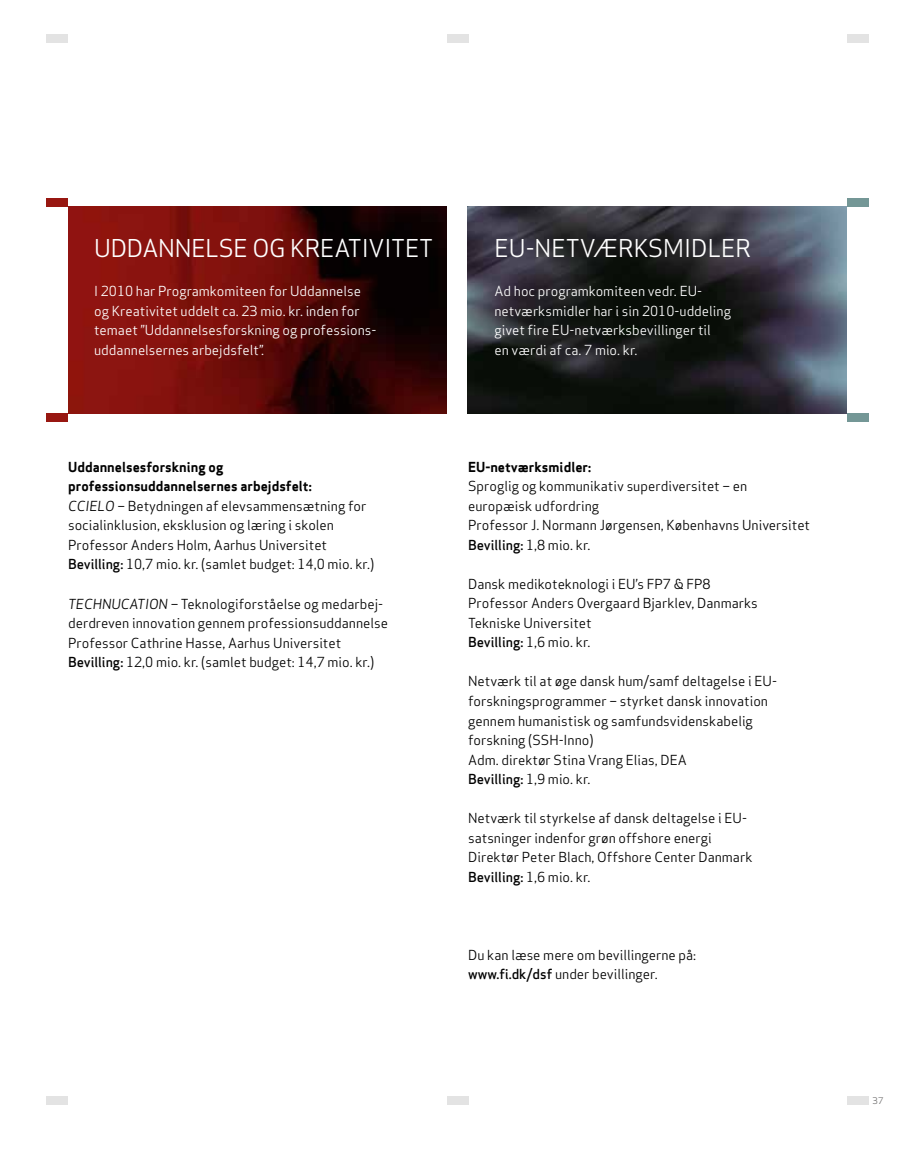
<style>
.page{position:relative;width:915px;height:1149px;background:#fff}
.page>*{position:absolute;margin:0;border:0;box-sizing:border-box;transform-origin:0 0}
.t1{font:24px "Apex Sans Book T";letter-spacing:-.01em;color:#fff}
.t2{font:13.5px/19.5px "Apex Sans Book T";color:#000}
.t3{font:13.5px/19.5px "Apex Sans Book T";color:#fff}
.t4{font:13.5px "Apex Sans Medium T";color:#000}
.t5{font:13.5px/19.5px "Apex Sans Bold T";color:#000}
.t6{font:9px "Apex Sans Book T";color:#706f6f}
.s1{font-family:"Apex Sans Book Italic T"}
.s2{font-family:"Apex Sans Medium T"}
.s3{font-family:"Apex Sans Book T"}
</style>
<div class="page">
<div style="left:47px;top:34px;width:21px;height:9px;background:#e3e3e3"></div>
<div style="left:846px;top:34px;width:21px;height:9px;background:#e3e3e3"></div>
<div style="left:846px;top:1096px;width:21px;height:8px;background:#e3e3e3"></div>
<div style="left:47px;top:1096px;width:21px;height:8px;background:#e3e3e3"></div>
<div style="left:446px;top:1096px;width:22px;height:8px;background:#e3e3e3"></div>
<div style="left:446px;top:34px;width:22px;height:9px;background:#e3e3e3"></div>
<img style="left:68px;top:207px;width:378px;height:206px">
<img style="left:467px;top:207px;width:379px;height:206px">
<div style="left:47px;top:199px;width:21px;height:8px;background:#981711"></div>
<div style="left:47px;top:413px;width:21px;height:8px;background:#981711"></div>
<div style="left:846px;top:199px;width:21px;height:8px;background:#749796"></div>
<div style="left:846px;top:413px;width:21px;height:8px;background:#749796"></div>
<h1 class="t1" style="left:94px;top:233px;width:336px">U ddannelse og Kreativitet</h1>
<p class="t3" style="left:94px;top:281px;width:284px">I 2010 har Programkomiteen for Uddannelse og Kreativitet uddelt ca. 23 mio. kr. inden for temaet ”Uddannelsesforskning og professions&shy;uddannelsernes arbejdsfelt”.</p>
<h1 class="t1" style="left:494px;top:233px;width:139px">EU-netværks</h1>
<h1 class="t1" style="left:663px;top:233px;width:83px">mi dler</h1>
<p class="t3" style="left:494px;top:281px;width:238px">Ad hoc programkomiteen vedr. EU&shy;netværksmidler har i sin 2010-uddeling givet fire EU-netværksbevillinger til<br>en værdi af ca. 7 mio. kr.</p>
<p class="t5" style="left:68px;top:457px;width:245px">Uddannelsesforskning og professionsuddannelsernes arbejdsfelt:</p>
<p class="t2" style="left:68px;top:496px;width:307px"><span class="s1">CCIELO</span> – Betydningen af elevsammensætning for socialinklusion, eksklusion og læring i skolen Professor Anders Holm, Aarhus Universitet <span class="s2">Bevilling:</span> 10,7 mio. kr. (samlet budget: 14,0 mio. kr.)</p>
<p class="t2" style="left:68px;top:593px;width:321px"><span class="s1">TECHNUCATION</span> – Teknologiforståelse og medarbej&shy;derdreven innovation gennem professionsuddannelse Professor Cathrine Hasse, Aarhus U niversitet <span class="s2">Bevilling:</span> 12,0 mio. kr. (samlet budget: 14,7 mio. kr.)</p>
<p class="t5" style="left:468px;top:457px;width:124px">EU-netværksmidler:</p>
<p class="t2" style="left:468px;top:476px;width:343px">Sproglig og kommunikativ superdiversitet – en europæisk udfordring<br>Professor J. Normann J ørgensen, Københavns Universitet</p>
<p class="t4" style="left:468px;top:536px;width:124px">Bevilling: <span class="s3">1,8 mio. kr.</span></p>
<p class="t2" style="left:468px;top:574px;width:291px">Dansk medikoteknologi i EU’s FP7 &amp; FP8<br>Professor Anders Overgaard Bjarklev, Danmarks<br>Tekniske U niversitet</p>
<p class="t4" style="left:468px;top:633px;width:124px">Bevilling: <span class="s3">1,6 mio. kr.</span></p>
<p class="t2" style="left:468px;top:671px;width:310px">Netværk til at øge dansk hum/samf deltagelse i EU&shy;forskningsprogrammer – styrket dansk innovation gennem humanistisk og samfundsvidenskabelig forskning (SSH-Inno)<br>Adm. direktør Stina Vrang E lias, DEA</p>
<p class="t4" style="left:468px;top:770px;width:124px">Bevilling: <span class="s3">1,9 mio. kr.</span></p>
<p class="t2" style="left:468px;top:808px;width:286px">Netværk til styrkelse af dansk deltagelse i EU&shy;satsninger indenfor grøn offshore energi<br>Direktør Peter Blach, Offshore Center Danmark</p>
<p class="t4" style="left:468px;top:867px;width:124px">Bevilling: <span class="s3">1,6 mio. kr.</span></p>
<p class="t2" style="left:468px;top:944px;width:229px">Du kan læse mere om bevillingerne på: <span class="s2">www.fi.dk/dsf</span> under bevillinger.</p>
<p class="t6" style="left:872px;top:1094px;width:13px">37</p>
</div>
